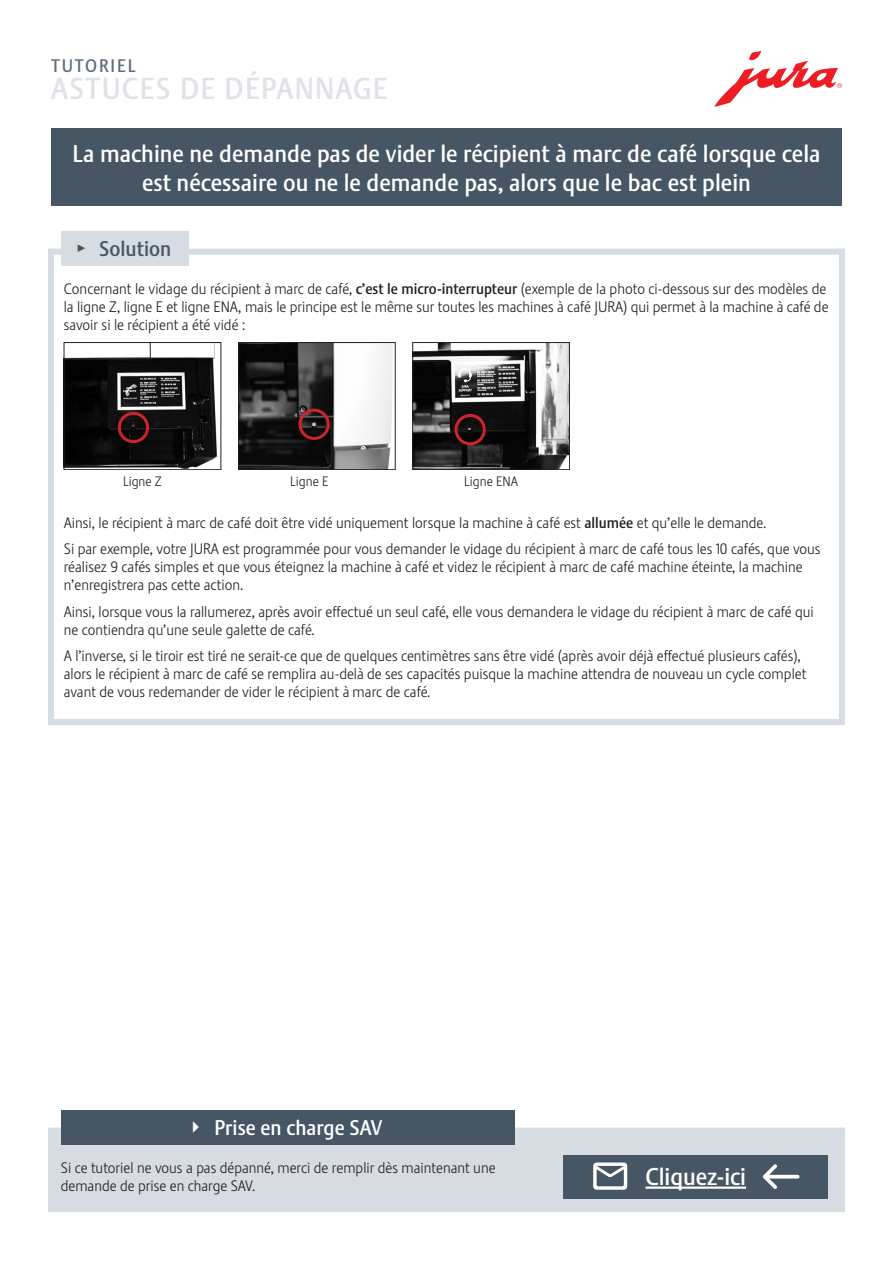
<style>
.page{position:relative;width:893px;height:1263px;background:#fff}
.page>*{position:absolute;margin:0;border:0;box-sizing:border-box;transform-origin:0 0}
.ASTUCES_DE_DEPANNAGE{font:30px "Stalemate Pro 2 J Medium";letter-spacing:.04em;color:#e0e2e7}
.Problem{font:24px/28.8px "Stalemate Pro 2 J Medium";color:#fff;text-align:center}
.t1{font:21px "Stalemate Pro 2 J Medium";color:#fff}
.t2{font:21px "Stalemate Pro 2 J Medium";color:#465664}
.TUTORIEL{font:18px "Stalemate Pro 2 J Medium";letter-spacing:.1em;color:#61707c}
.Standardtext_Abstand{font:15px/18px "Stalemate Pro 2 J Light";color:#231f20}
.Standardtext{font:15px/18px "Stalemate Pro 2 J Light";color:#231f20}
.Fuss_Text{font:13.5px "Stalemate Pro 2 J Light";color:#231f20}
.s1{font-family:"Jura Pict 2006"}
.s2{font-family:"Stalemate Pro 2 J Medium"}
</style>
<div class="page">
<div style="left:51px;top:128px;width:791px;height:78px;background:#465664"></div>
<svg style="left:714px;top:51px;width:128px;height:56px"></svg>
<div style="left:48px;top:249px;width:797px;height:476px;border:6px solid #d6dce1"></div>
<div style="left:61px;top:232px;width:127px;height:34px;background:#d6dce1"></div>
<img style="left:66px;top:344px;width:152px;height:124px">
<div style="left:64px;top:342px;width:157px;height:128px;border:1px solid #231f20"></div>
<div style="left:118px;top:412px;width:31px;height:31px;border:3px solid #d1232a;border-radius:50%"></div>
<img style="left:240px;top:344px;width:153px;height:124px">
<div style="left:238px;top:342px;width:157px;height:128px;border:1px solid #231f20"></div>
<div style="left:298px;top:409px;width:32px;height:31px;border:3px solid #d1232a;border-radius:50%"></div>
<img style="left:414px;top:344px;width:154px;height:124px">
<div style="left:412px;top:342px;width:158px;height:128px;border:1px solid #231f20"></div>
<div style="left:455px;top:414px;width:31px;height:31px;border:3px solid #d1232a;border-radius:50%"></div>
<div style="left:48px;top:1127px;width:797px;height:85px;background:#d6dce1"></div>
<div style="left:563px;top:1155px;width:265px;height:43px;background:#465664"></div>
<hr style="left:645px;top:1186px;width:101px;height:3px;background:#fff">
<svg style="left:763px;top:1164px;width:36px;height:25px"></svg>
<svg style="left:593px;top:1162px;width:34px;height:28px"></svg>
<div style="left:61px;top:1110px;width:453px;height:34px;background:#465664"></div>
<p class="TUTORIEL" style="left:51px;top:55px;width:86px">TUTORIEL</p>
<p class="ASTUCES_DE_DEPANNAGE" style="left:51px;top:71px;width:338px">ASTUCES DE DÉPANNAGE</p>
<p class="Problem" style="left:72px;top:139px;width:749px">La machine ne demande pas de vider le récipient à marc de café lorsque cela est nécessaire ou ne le demande pas, alors que le bac est plein</p>
<p class="t2" style="left:78px;top:236px;width:95px"><span class="s1">T</span> Solution</p>
<p class="Standardtext" style="left:64px;top:280px;width:766px">Concernant le vidage du récipient à marc de café, <span class="s2">c’est le micro-interrupteur</span> (exemple de la photo ci-dessous sur des modèles de la ligne Z, ligne E et ligne ENA, mais le principe est le même sur toutes les machines à café JURA) qui permet à la machine à café de savoir si le récipient a été vidé :</p>
<p class="Fuss_Text" style="left:123px;top:474px;width:40px">Ligne Z</p>
<p class="Fuss_Text" style="left:290px;top:474px;width:40px">Ligne E</p>
<p class="Fuss_Text" style="left:464px;top:474px;width:55px">Ligne ENA</p>
<p class="Standardtext" style="left:64px;top:514px;width:704px">Ainsi, le récipient à marc de café doit être vidé uniquement lorsque la machine à café est <span class="s2">allumée</span> et qu’elle le demande.</p>
<p class="Standardtext_Abstand" style="left:64px;top:540px;width:758px">Si par exemple, votre JURA est programmée pour vous demander le vidage du récipient à marc de café tous les 10 cafés, que vous réalisez 9 cafés simples et que vous éteignez la machine à café et videz le récipient à marc de café machine éteinte, la machine n’enregistrera pas cette action.</p>
<p class="Standardtext_Abstand" style="left:64px;top:603px;width:752px">Ainsi, lorsque vous la rallumerez, après avoir effectué un seul café, elle vous demandera le vidage du récipient à marc de café qui ne contiendra qu’une seule galette de café.</p>
<p class="Standardtext_Abstand" style="left:64px;top:647px;width:744px">A l’inverse, si le tiroir est tiré ne serait-ce que de quelques centimètres sans être vidé (après avoir déjà effectué plusieurs cafés), alors le récipient à marc de café se remplira au-delà de ses capacités puisque la machine attendra de nouveau un cycle complet avant de vous redemander de vider le récipient à marc de café.</p>
<p class="t1" style="left:193px;top:1115px;width:191px"><span class="s1">^</span> Prise en charge SAV</p>
<p class="Standardtext" style="left:61px;top:1159px;width:436px">Si ce tutoriel ne vous a pas dépanné, merci de remplir dès maintenant une demande de prise en charge SAV.</p>
<p class="Problem" style="left:645px;top:1162px;width:102px">Cliquez-ici</p>
</div>
